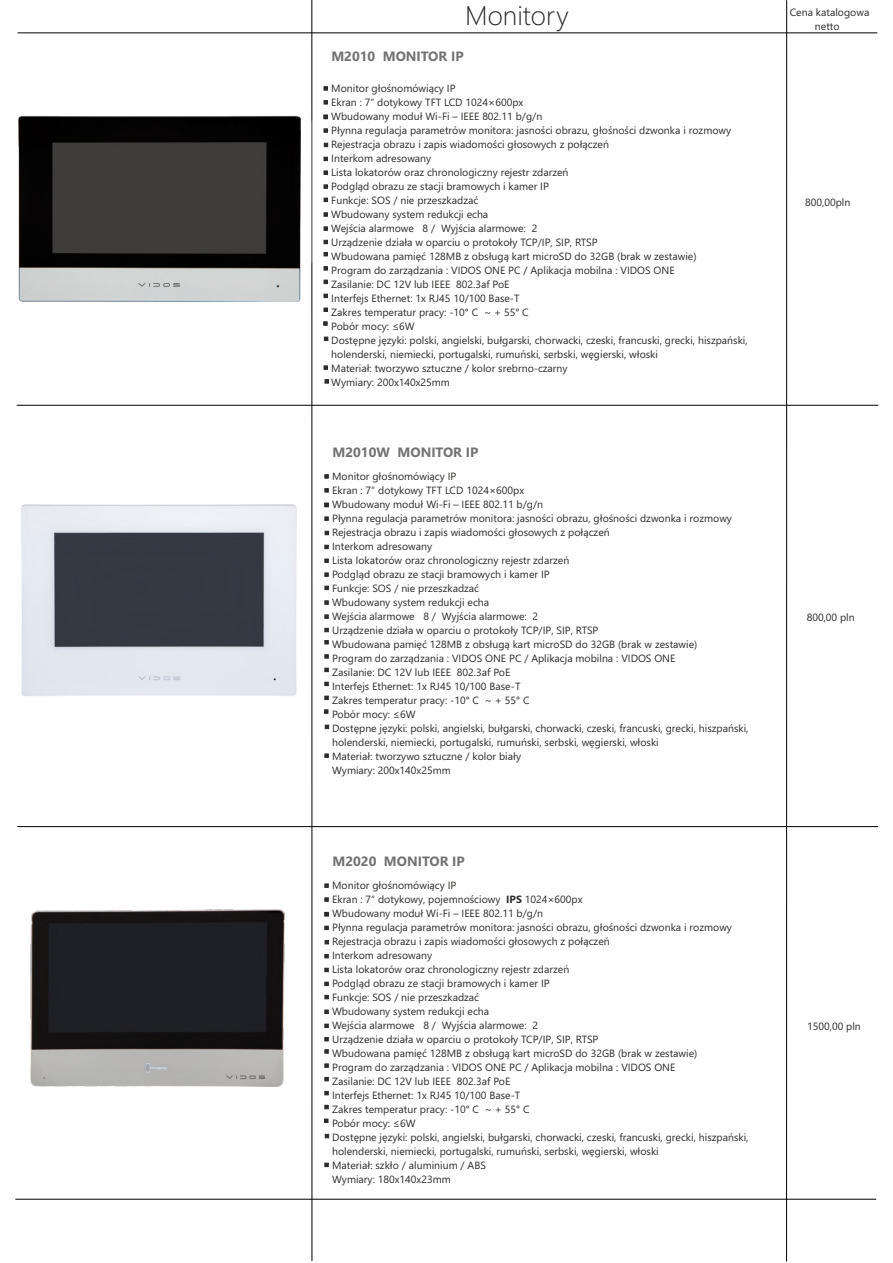
<style>
.page{position:relative;width:893px;height:1263px;background:#fff}
.page>*{position:absolute;margin:0;border:0;box-sizing:border-box;transform-origin:0 0}
.t1{font:300 27px "Segoe UI";color:#2b2b2a}
.t2{font:700 13.5px "Segoe UI";color:#727272}
.t3{font:10.5px/14px "Segoe UI";color:#2b2b2a}
.s1{font-weight:700}
</style>
<div class="page">
<img style="left:21px;top:504px;width:276px;height:193px">
<hr style="left:311px;top:0;width:1px;height:1261px;background:#000">
<hr style="left:17px;top:826px;width:861px;height:1px;background:#000">
<svg style="left:300px;top:120px;width:13px;height:152px"></svg>
<svg style="left:324px;top:86px;width:4px;height:5px"></svg>
<svg style="left:324px;top:100px;width:4px;height:4px"></svg>
<svg style="left:324px;top:143px;width:4px;height:4px"></svg>
<svg style="left:324px;top:157px;width:4px;height:4px"></svg>
<svg style="left:324px;top:171px;width:4px;height:4px"></svg>
<svg style="left:324px;top:184px;width:4px;height:5px"></svg>
<svg style="left:324px;top:226px;width:4px;height:5px"></svg>
<svg style="left:324px;top:240px;width:4px;height:4px"></svg>
<svg style="left:324px;top:252px;width:4px;height:4px"></svg>
<svg style="left:324px;top:266px;width:4px;height:4px"></svg>
<svg style="left:324px;top:115px;width:4px;height:4px"></svg>
<svg style="left:324px;top:128px;width:4px;height:5px"></svg>
<svg style="left:324px;top:212px;width:4px;height:5px"></svg>
<svg style="left:324px;top:280px;width:4px;height:4px"></svg>
<svg style="left:324px;top:294px;width:4px;height:4px"></svg>
<svg style="left:324px;top:308px;width:4px;height:4px"></svg>
<svg style="left:323px;top:321px;width:5px;height:5px"></svg>
<hr style="left:17px;top:405px;width:861px;height:1px;background:#000">
<hr style="left:786px;top:0;width:1px;height:1261px;background:#000">
<hr style="left:18px;top:33px;width:859px;height:1px;background:#000">
<svg style="left:324px;top:198px;width:4px;height:4px"></svg>
<svg style="left:324px;top:337px;width:4px;height:4px"></svg>
<svg style="left:324px;top:365px;width:4px;height:5px"></svg>
<svg style="left:324px;top:474px;width:5px;height:5px"></svg>
<svg style="left:324px;top:488px;width:5px;height:4px"></svg>
<svg style="left:325px;top:531px;width:4px;height:4px"></svg>
<svg style="left:324px;top:545px;width:5px;height:4px"></svg>
<svg style="left:324px;top:559px;width:5px;height:4px"></svg>
<svg style="left:324px;top:572px;width:5px;height:5px"></svg>
<svg style="left:324px;top:614px;width:5px;height:5px"></svg>
<svg style="left:324px;top:628px;width:5px;height:4px"></svg>
<svg style="left:324px;top:640px;width:5px;height:4px"></svg>
<svg style="left:324px;top:654px;width:5px;height:4px"></svg>
<svg style="left:324px;top:503px;width:5px;height:4px"></svg>
<svg style="left:324px;top:516px;width:5px;height:5px"></svg>
<svg style="left:324px;top:600px;width:5px;height:5px"></svg>
<svg style="left:324px;top:668px;width:5px;height:4px"></svg>
<svg style="left:324px;top:682px;width:5px;height:4px"></svg>
<svg style="left:324px;top:696px;width:5px;height:4px"></svg>
<svg style="left:324px;top:709px;width:4px;height:5px"></svg>
<svg style="left:324px;top:586px;width:5px;height:4px"></svg>
<svg style="left:325px;top:725px;width:4px;height:4px"></svg>
<svg style="left:324px;top:753px;width:5px;height:5px"></svg>
<svg style="left:325px;top:379px;width:4px;height:4px"></svg>
<hr style="left:15px;top:1199px;width:861px;height:1px;background:#000">
<img style="left:18px;top:116px;width:282px;height:186px">
<svg style="left:324px;top:883px;width:5px;height:5px"></svg>
<svg style="left:324px;top:897px;width:5px;height:5px"></svg>
<svg style="left:325px;top:940px;width:4px;height:4px"></svg>
<svg style="left:324px;top:954px;width:5px;height:4px"></svg>
<svg style="left:324px;top:968px;width:5px;height:4px"></svg>
<svg style="left:324px;top:982px;width:5px;height:4px"></svg>
<svg style="left:324px;top:1024px;width:5px;height:4px"></svg>
<svg style="left:324px;top:1037px;width:5px;height:4px"></svg>
<svg style="left:324px;top:1049px;width:5px;height:4px"></svg>
<svg style="left:324px;top:1063px;width:5px;height:5px"></svg>
<svg style="left:324px;top:912px;width:5px;height:4px"></svg>
<svg style="left:324px;top:926px;width:5px;height:4px"></svg>
<svg style="left:324px;top:1009px;width:5px;height:5px"></svg>
<svg style="left:324px;top:1077px;width:5px;height:4px"></svg>
<svg style="left:324px;top:1091px;width:5px;height:4px"></svg>
<svg style="left:324px;top:1105px;width:5px;height:4px"></svg>
<svg style="left:324px;top:1118px;width:4px;height:5px"></svg>
<svg style="left:324px;top:995px;width:5px;height:4px"></svg>
<svg style="left:325px;top:1134px;width:4px;height:4px"></svg>
<svg style="left:324px;top:1163px;width:5px;height:4px"></svg>
<img style="left:30px;top:910px;width:255px;height:176px">
<h1 class="t1" style="left:465px;top:5px;width:105px">Monitory</h1>
<p class="t3" style="left:790px;top:6px;width:81px;line-height:14.4px;text-align:center">Cena katalogowa netto</p>
<p class="t2" style="left:331px;top:51px;width:134px">M2010 MONITOR IP</p>
<p class="t3" style="left:331px;top:82px;width:418px">Monitor głośnomówiący IP<br>Ekran : 7″ dotykowy TFT LCD 1024×600px<br>Wbudowany moduł Wi-Fi – IEEE 802.11 b/g/n<br>Płynna regulacja parametrów monitora: jasności obrazu, głośności dzwonka i rozmowy Rejestracja obrazu i zapis wiadomości głosowych z połączeń<br>Interkom adresowany<br>Lista lokatorów oraz chronologiczny rejestr zdarzeń<br>Podgląd obrazu ze stacji bramowych i kamer IP<br>Funkcje: SOS / nie przeszkadzać<br>Wbudowany system redukcji echa<br>Wejścia alarmowe 8 / Wyjścia alarmowe: 2<br>Urządzenie działa w oparciu o protokoły TCP/IP, SIP, RTSP<br>Wbudowana pamięć 128MB z obsługą kart microSD do 32GB (brak w zestawie)<br>Program do zarządzania : VIDOS ONE PC / Aplikacja mobilna : VIDOS ONE<br>Zasilanie: DC 12V lub IEEE 802.3af PoE<br>Interfejs Ethernet: 1x RJ45 10/100 Base-T<br>Zakres temperatur pracy: -10° C ~ + 55° C<br>Pobór mocy: ≤6W<br>Dostępne języki: polski, angielski, bułgarski, chorwacki, czeski, francuski, grecki, hiszpański, holenderski, niemiecki, portugalski, rumuński, serbski, węgierski, włoski<br>Materiał: tworzywo sztuczne / kolor srebrno-czarny<br>Wymiary: 200x140x25mm</p>
<p class="t2" style="left:333px;top:447px;width:147px">M2010W MONITOR IP</p>
<p class="t3" style="left:332px;top:470px;width:418px">Monitor głośnomówiący IP<br>Ekran : 7″ dotykowy TFT LCD 1024×600px<br>Wbudowany moduł Wi-Fi – IEEE 802.11 b/g/n<br>Płynna regulacja parametrów monitora: jasności obrazu, głośności dzwonka i rozmowy Rejestracja obrazu i zapis wiadomości głosowych z połączeń<br>Interkom adresowany<br>Lista lokatorów oraz chronologiczny rejestr zdarzeń<br>Podgląd obrazu ze stacji bramowych i kamer IP<br>Funkcje: SOS / nie przeszkadzać<br>Wbudowany system redukcji echa<br>Wejścia alarmowe 8 / Wyjścia alarmowe: 2<br>Urządzenie działa w oparciu o protokoły TCP/IP, SIP, RTSP<br>Wbudowana pamięć 128MB z obsługą kart microSD do 32GB (brak w zestawie)<br>Program do zarządzania : VIDOS ONE PC / Aplikacja mobilna : VIDOS ONE<br>Zasilanie: DC 12V lub IEEE 802.3af PoE<br>Interfejs Ethernet: 1x RJ45 10/100 Base-T<br>Zakres temperatur pracy: -10° C ~ + 55° C<br>Pobór mocy: ≤6W<br>Dostępne języki: polski, angielski, bułgarski, chorwacki, czeski, francuski, grecki, hiszpański, holenderski, niemiecki, portugalski, rumuński, serbski, węgierski, włoski<br>Materiał: tworzywo sztuczne / kolor biały<br>Wymiary: 200x140x25mm</p>
<p class="t2" style="left:333px;top:856px;width:134px">M2020 MONITOR IP</p>
<p class="t3" style="left:332px;top:880px;width:418px">Monitor głośnomówiący IP<br>Ekran : 7″ dotykowy, pojemnościowy <span class="s1">IPS</span> 1024×600px<br>Wbudowany moduł Wi-Fi – IEEE 802.11 b/g/n<br>Płynna regulacja parametrów monitora: jasności obrazu, głośności dzwonka i rozmowy Rejestracja obrazu i zapis wiadomości głosowych z połączeń<br>Interkom adresowany<br>Lista lokatorów oraz chronologiczny rejestr zdarzeń<br>Podgląd obrazu ze stacji bramowych i kamer IP<br>Funkcje: SOS / nie przeszkadzać<br>Wbudowany system redukcji echa<br>Wejścia alarmowe 8 / Wyjścia alarmowe: 2<br>Urządzenie działa w oparciu o protokoły TCP/IP, SIP, RTSP<br>Wbudowana pamięć 128MB z obsługą kart microSD do 32GB (brak w zestawie)<br>Program do zarządzania : VIDOS ONE PC / Aplikacja mobilna : VIDOS ONE<br>Zasilanie: DC 12V lub IEEE 802.3af PoE<br>Interfejs Ethernet: 1x RJ45 10/100 Base-T<br>Zakres temperatur pracy: -10° C ~ + 55° C<br>Pobór mocy: ≤6W<br>Dostępne języki: polski, angielski, bułgarski, chorwacki, czeski, francuski, grecki, hiszpański, holenderski, niemiecki, portugalski, rumuński, serbski, węgierski, włoski<br>Materiał: szkło / aluminium / ABS<br>Wymiary: 180x140x23mm</p>
<p class="t3" style="left:805px;top:196px;width:47px">800,00pln</p>
<p class="t3" style="left:807px;top:611px;width:50px">800,00 pln</p>
<p class="t3" style="left:807px;top:1020px;width:55px">1500,00 pln</p>
</div>
